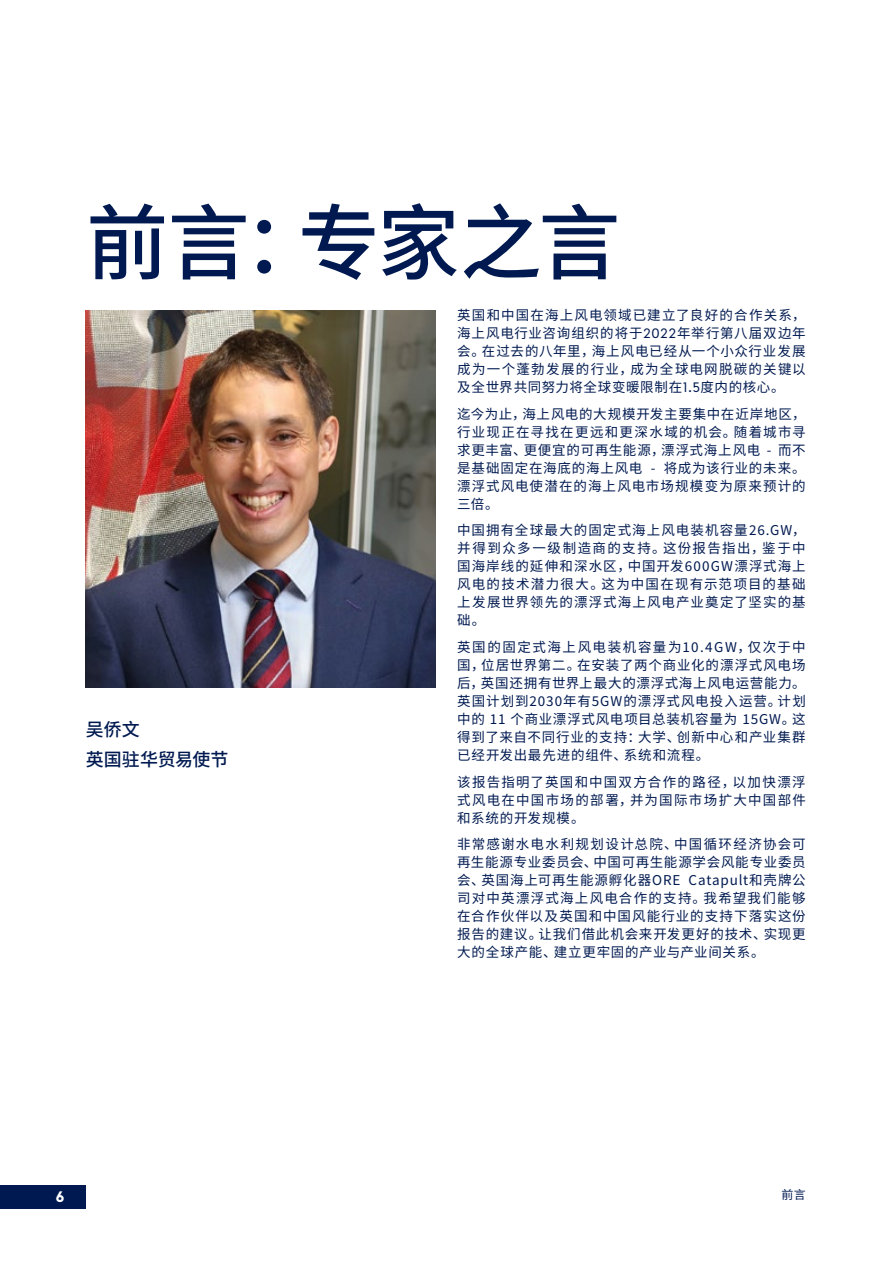
<style>
.page{position:relative;width:893px;height:1263px;background:#fff}
.page>*{position:absolute;margin:0;border:0;box-sizing:border-box;transform-origin:0 0}
.Heading_1{font:500 82.5px "Noto Sans SC";letter-spacing:-.025em;color:#001a51}
.Body_copy__12pt{font:500 18px "Noto Sans SC";color:#001a51}
.Folio{font:700 15px "Euclid Flex B";color:#fff}
.Body_copy__12pt-2{font:13.5px/18px "Noto Sans SC";letter-spacing:.07em;color:#001a51;text-align:justify}
.Folio-2{font:12px "Noto Sans SC";color:#001a51}
.s1{font-family:"Euclid Flex B"}
</style>
<div class="page">
<div style="left:0;top:1185px;width:86px;height:24px;background:#001a51"></div>
<img style="left:86px;top:310px;width:350px;height:377px">
<p class="Heading_1" style="left:86px;top:196px;width:536px">前言：专家之言</p>
<p class="Body_copy__12pt" style="left:86px;top:719px;width:55px">吴侨文</p>
<p class="Body_copy__12pt" style="left:86px;top:749px;width:144px">英国驻华贸易使节</p>
<p class="Body_copy__12pt-2" style="left:457px;top:307px;width:350px">英国和中国在海上风电领域已建立了良好的合作关系，海上风电行业咨询组织的将于<span class="s1">2022</span>年举行第八届双边年会。在过去的八年里，海上风电已经从一个小众行业发展成为一个蓬勃发展的行业，成为全球电网脱碳的关键以及全世界共同努力将全球变暖限制在<span class="s1">1.5</span>度内的核心。</p>
<p class="Body_copy__12pt-2" style="left:457px;top:405px;width:350px">迄今为止，海上风电的大规模开发主要集中在近岸地区，行业现正在寻找在更远和更深水域的机会。随着城市寻求更丰富、更便宜的可再生能源，漂浮式海上风电 - 而不是基础固定在海底的海上风电 - 将成为该行业的未来。漂浮式风电使潜在的海上风电市场规模变为原来预计的三倍。</p>
<p class="Body_copy__12pt-2" style="left:457px;top:522px;width:350px">中国拥有全球最大的固定式海上风电装机容量26.GW，并得到众多一级制造商的支持。这份报告指出，鉴于中国海岸线的延伸和深水区，中国开发600GW漂浮式海上风电的技术潜力很大。这为中国在现有示范项目的基础上发展世界领先的漂浮式海上风电产业奠定了坚实的基础。</p>
<p class="Body_copy__12pt-2" style="left:457px;top:638px;width:350px">英国的固定式海上风电装机容量为10.4GW，仅次于中国，位居世界第二。在安装了两个商业化的漂浮式风电场后，英国还拥有世界上最大的漂浮式海上风电运营能力。英国计划到2030年有5GW的漂浮式风电投入运营。计划中的 11 个商业漂浮式风电项目总装机容量为 15GW。这得到了来自不同行业的支持：大学、创新中心和产业集群已经开发出最先进的组件、系统和流程。</p>
<p class="Body_copy__12pt-2" style="left:457px;top:773px;width:350px">该报告指明了英国和中国双方合作的路径，以加快漂浮式风电在中国市场的部署，并为国际市场扩大中国部件和系统的开发规模。</p>
<p class="Body_copy__12pt-2" style="left:457px;top:835px;width:350px">非常感谢水电水利规划设计总院、中国循环经济协会可再生能源专业委员会、中国可再生能源学会风能专业委员会、英国海上可再生能源孵化器ORE Catapult和壳牌公司对中英漂浮式海上风电合作的支持。我希望我们能够在合作伙伴以及英国和中国风能行业的支持下落实这份报告的建议。让我们借此机会来开发更好的技术、实现更大的全球产能、建立更牢固的产业与产业间关系。</p>
<p class="Folio" style="left:56px;top:1188px;width:10px">6</p>
<p class="Folio-2" style="left:781px;top:1188px;width:26px">前言</p>
</div>
